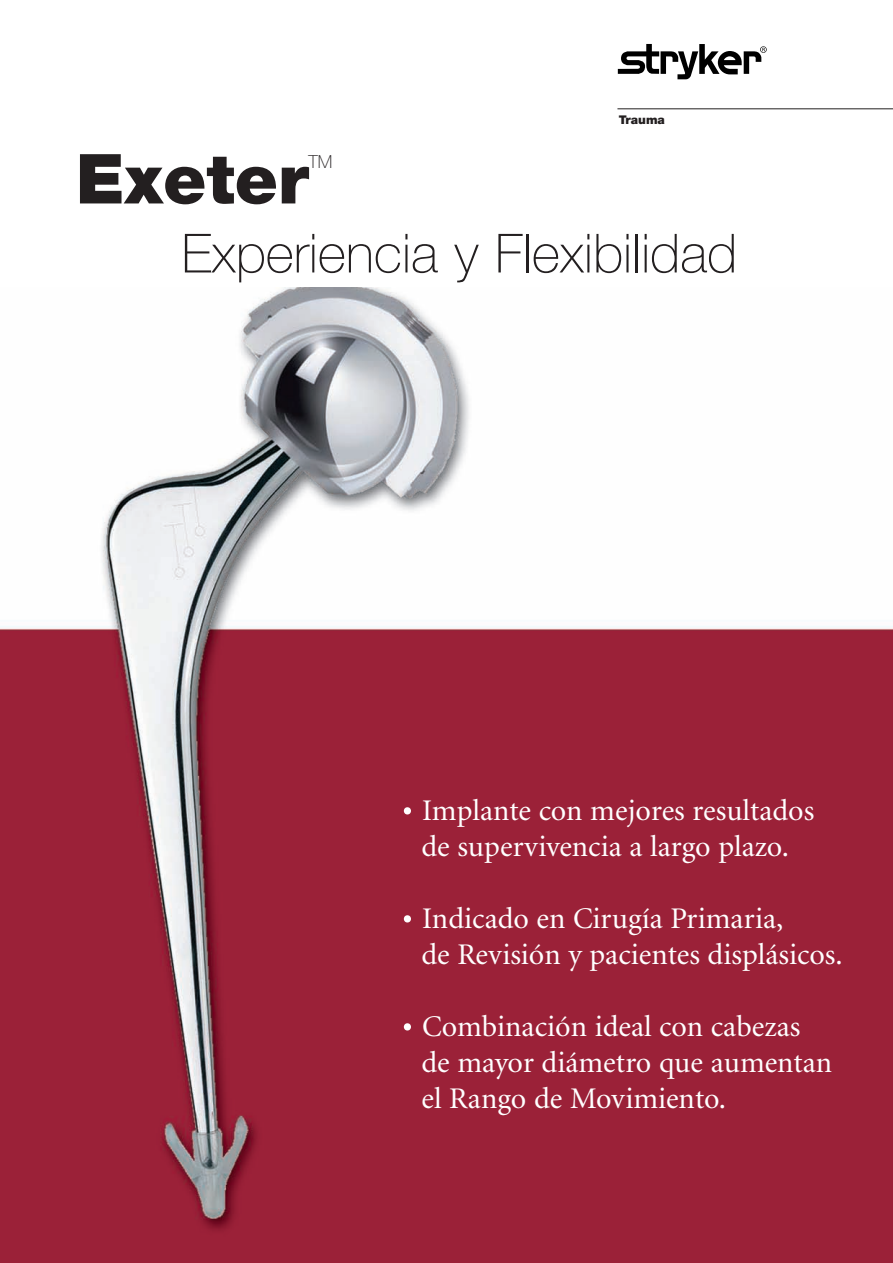
<style>
.page{position:relative;width:893px;height:1263px;background:#fff}
.page>*{position:absolute;margin:0;border:0;box-sizing:border-box;transform-origin:0 0}
.t1{font:900 69px "Helvetica Neue";color:#231f20}
.t2{font:100 54px "Helvetica Neue";color:#231f20}
.t3{font:30px/36px "Minion";color:#fff}
.t4{font:100 18px "Helvetica Neue";color:#231f20}
.t5{font:900 12px "Helvetica Neue";color:#231f20}
.s1{font-size:60px}
</style>
<div class="page">
<img style="left:0;top:287px;width:893px;height:976px">
<svg style="left:618px;top:44px;width:149px;height:35px"></svg>
<hr style="left:617px;top:109px;width:276px;height:1px;background:#231f20">
<p class="t5" style="left:619px;top:115px;width:48px">Trauma</p>
<h1 class="t1" style="left:76px;top:154px;width:234px">Exeter</h1>
<p class="t4" style="left:309px;top:155px;width:25px">TM</p>
<h2 class="t2" style="left:181px;top:234px;width:557px">Experiencia y Flexibilidad</h2>
<p class="t3" style="left:400px;top:795px;width:416px;text-align:center"><span class="s1">·</span> Implante con mejores resultados de supervivencia a largo plazo.</p>
<p class="t3" style="left:421px;top:903px;width:423px;text-indent:-21px"><span class="s1">·</span> Indicado en Cirugía Primaria,<br>de Revisión y pacientes displásicos.</p>
<p class="t3" style="left:421px;top:1011px;width:412px;text-indent:-21px"><span class="s1">·</span> Combinación ideal con cabezas de mayor diámetro que aumentan el Rango de Movimiento.</p>
</div>
